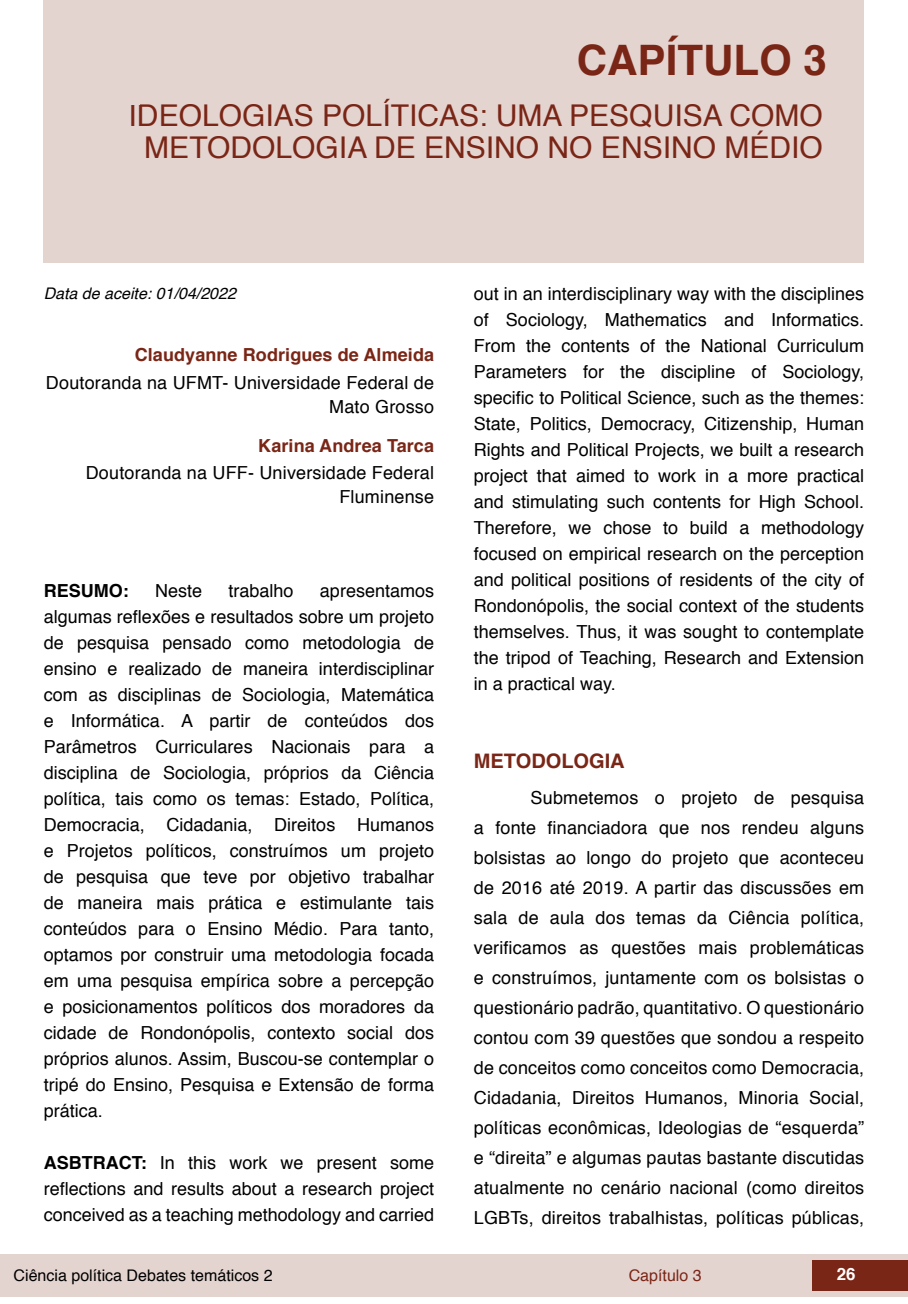
<style>
.page{position:relative;width:908px;height:1304px;background:#fff}
.page>*{position:absolute;margin:0;border:0;box-sizing:border-box;transform-origin:0 0}
.capítulos{font:700 42px "Helvetica";color:#7a2616}
.nome_artigos{font:30px/32px "Helvetica";color:#7a2616;text-align:center}
.TITULOS{font:700 20px "Helvetica";color:#7a2616}
.Resumos_e_PC_TXT{font:18px/26px "Helvetica";color:#000;text-align:justify}
.txt{font:18px/30px "Helvetica";letter-spacing:.01em;color:#000;text-align:justify}
.info_autores{font:18px/24px "Helvetica";letter-spacing:.01em;color:#000;text-align:right}
.nome_autores{font:700 18px "Helvetica";letter-spacing:.005em;color:#7a2616}
.Resumos_e_PC_TXT-2{font:700 18px "Helvetica";color:#000}
.t1{font:700 16.8px "Helvetica";color:#fff}
.t2{font:16px "Helvetica";color:#000}
.t3{font:italic 16px "Helvetica";color:#000}
.t4{font:16px "Helvetica";color:#7a2616}
.s1{font-weight:700}
</style>
<div class="page">
<div style="left:0;top:1254px;width:906px;height:43px;background:#e4d4d0"></div>
<div style="left:812px;top:1261px;width:95px;height:30px;background:#7a2616"></div>
<div style="left:44px;top:0;width:819px;height:263px;background:#e4d4d0"></div>
<p class="capítulos" style="left:576px;top:26px;width:251px">CAPÍTULO 3</p>
<p class="nome_artigos" style="left:129px;top:101px;width:695px">IDEOLOGIAS POLÍTICAS: UMA PESQUISA COMO<br>METODOLOGIA DE ENSINO NO ENSINO MÉDIO</p>
<p class="t3" style="left:44px;top:280px;width:194px">Data de aceite: 01/04/2022</p>
<p class="nome_autores" style="left:135px;top:341px;width:301px">Claudyanne Rodrigues de Almeida</p>
<p class="info_autores" style="left:46px;top:371px;width:389px">Doutoranda na UFMT- Universidade Federal de<br>Mato Grosso</p>
<p class="nome_autores" style="left:258px;top:431px;width:177px">Karina Andrea Tarca</p>
<p class="info_autores" style="left:86px;top:462px;width:349px">Doutoranda na UFF- Universidade Federal<br>Fluminense</p>
<p class="Resumos_e_PC_TXT-2" style="left:44px;top:577px;width:86px">RESUMO:</p>
<p class="Resumos_e_PC_TXT" style="left:155px;top:579px;width:49px">Neste</p>
<p class="Resumos_e_PC_TXT" style="left:228px;top:579px;width:67px">trabalho</p>
<p class="Resumos_e_PC_TXT" style="left:44px;top:579px;width:392px;text-indent:276px">apresentamos algumas reflexões e resultados sobre um projeto de pesquisa pensado como metodologia de ensino e realizado de maneira interdisciplinar com as disciplinas de Sociologia, Matemática e Informática. A partir de conteúdos dos Parâmetros Curriculares Nacionais para a disciplina de Sociologia, próprios da Ciência política, tais como os temas: Estado, Política, Democracia, Cidadania, Direitos Humanos e Projetos políticos, construímos um projeto de pesquisa que teve por objetivo trabalhar de maneira mais prática e estimulante tais conteúdos para o Ensino Médio. Para tanto, optamos por construir uma metodologia focada em uma pesquisa empírica sobre a percepção e posicionamentos políticos dos moradores da cidade de Rondonópolis, contexto social dos próprios alunos. Assim, Buscou-se contemplar o tripé do Ensino, Pesquisa e Extensão de forma prática.</p>
<p class="Resumos_e_PC_TXT" style="left:44px;top:1151px;width:392px"><span class="s1">ASBTRACT:</span> In this work we present some reflections and results about a research project conceived as a teaching methodology and carried</p>
<p class="Resumos_e_PC_TXT" style="left:473px;top:281px;width:392px">out in an interdisciplinary way with the disciplines of Sociology, Mathematics and Informatics.<br>From the contents of the National Curriculum Parameters for the discipline of Sociology, specific to Political Science, such as the themes:<br>State, Politics, Democracy, Citizenship, Human Rights and Political Projects, we built a research project that aimed to work in a more practical and stimulating such contents for High School.<br>Therefore, we chose to build a methodology focused on empirical research on the perception and political positions of residents of the city of Rondonópolis, the social context of the students themselves. Thus, it was sought to contemplate the tripod of Teaching, Research and Extension in a practical way.</p>
<p class="TITULOS" style="left:473px;top:745px;width:152px">METODOLOGIA</p>
<p class="txt" style="left:473px;top:783px;width:392px;text-indent:57px">Submetemos o projeto de pesquisa a fonte financiadora que nos rendeu alguns bolsistas ao longo do projeto que aconteceu de 2016 até 2019. A partir das discussões em sala de aula dos temas da Ciência política, verificamos as questões mais problemáticas e construímos, juntamente com os bolsistas o questionário padrão, quantitativo. O questionário contou com 39 questões que sondou a respeito de conceitos como conceitos como Democracia, Cidadania, Direitos Humanos, Minoria Social, políticas econômicas, Ideologias de “esquerda” e “direita” e algumas pautas bastante discutidas atualmente no cenário nacional (como direitos LGBTs, direitos trabalhistas, políticas públicas,</p>
<p class="t2" style="left:14px;top:1263px;width:260px">Ciência política Debates temáticos 2</p>
<p class="t4" style="left:628px;top:1263px;width:74px">Capítulo 3</p>
<p class="t1" style="left:836px;top:1261px;width:20px">26</p>
</div>
